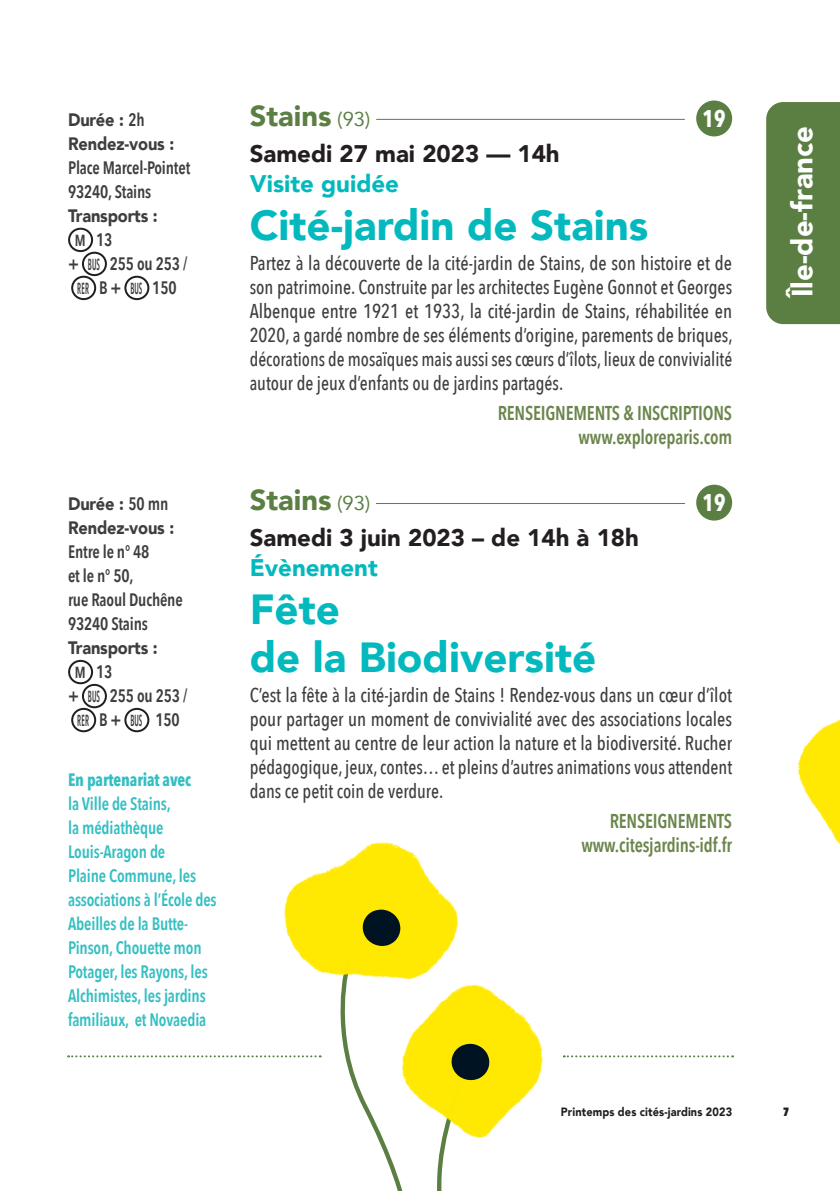
<style>
.page{position:relative;width:840px;height:1191px;background:#fff}
.page>*{position:absolute;margin:0;border:0;box-sizing:border-box;transform-origin:0 0}
.t1{font:900 42px "Avenir";color:#03b9bd}
.t2{font:900 29.2px "Avenir";color:#fff}
.t3{font:900 29px "Avenir";color:#5b7f42}
.t4{font:700 24.2px "Avenir Next Condensed";color:#fff;scale:.91 1}
.t5{font:900 24px "Avenir";color:#231f20}
.t6{font:900 24px "Avenir";color:#03b9bd}
.t7{font:500 20px/24px "Avenir Next Condensed";color:#3e3e3f;text-align:justify;scale:.94 1}
.t8{font:600 20px "Avenir Next Condensed";letter-spacing:-.01em;color:#6b864c;scale:.91 1}
.t9{font:600 18px/24px "Avenir Next Condensed";letter-spacing:-.01em;color:#33bfc2;scale:.91 1}
.t10{font:600 18px/24px "Avenir Next Condensed";letter-spacing:-.01em;color:#3e3e3f;scale:.91 1}
.t11{font:900 18px "Avenir";letter-spacing:-.01em;color:#3e3e3f;scale:.91 1}
.t12{font:700 18px "Avenir Next Condensed";letter-spacing:-.01em;color:#33bfc2;scale:.91 1}
.t13{font:600 16px "Avenir Next Condensed";color:#3e3e3f;scale:.49 1}
.t14{font:600 16px "Avenir Next Condensed";color:#3e3e3f;scale:.48 1}
.t15{font:600 16px "Avenir Next Condensed";color:#3e3e3f;scale:.91 1}
.t16{font:900 12px "Avenir";letter-spacing:.01em;color:#231f20;scale:.91 1}
.t17{font:800 12px "Avenir Next Condensed";color:#231f20;scale:.91 1}
.s1{font-family:"Avenir Next Condensed";font-weight:600}
.s2{font-weight:400;font-size:20px}
</style>
<div class="page">
<hr style="left:376px;top:119px;width:308px;height:1px;background:#5b7f42">
<div style="left:695px;top:100px;width:36px;height:36px;background:#5b7f42;border-radius:50%"></div>
<hr style="left:376px;top:503px;width:308px;height:1px;background:#5b7f42">
<div style="left:695px;top:484px;width:36px;height:36px;background:#5b7f42;border-radius:50%"></div>
<div style="left:68px;top:228px;width:25px;height:24px;border:2px solid #231f20;border-radius:50%"></div>
<div style="left:82px;top:252px;width:25px;height:24px;border:2px solid #231f20;border-radius:50%"></div>
<div style="left:71px;top:276px;width:25px;height:24px;border:2px solid #231f20;border-radius:50%"></div>
<div style="left:124px;top:276px;width:25px;height:24px;border:2px solid #231f20;border-radius:50%"></div>
<div style="left:68px;top:660px;width:25px;height:24px;border:2px solid #231f20;border-radius:50%"></div>
<div style="left:82px;top:684px;width:25px;height:24px;border:2px solid #231f20;border-radius:50%"></div>
<div style="left:71px;top:708px;width:25px;height:24px;border:2px solid #231f20;border-radius:50%"></div>
<div style="left:124px;top:708px;width:25px;height:24px;border:2px solid #231f20;border-radius:50%"></div>
<div style="left:766px;top:102px;width:73px;height:222px;background:#5b7f42"></div>
<svg style="left:575px;top:1055px;width:157px;height:2px"></svg>
<img style="left:530px;top:1024px;width:44px;height:67px">
<img style="left:284px;top:842px;width:175px;height:116px">
<svg style="left:362px;top:909px;width:38px;height:37px"></svg>
<svg style="left:68px;top:958px;width:462px;height:233px"></svg>
<img style="left:797px;top:719px;width:42px;height:125px">
<p class="t11" style="left:68px;top:104px;width:86px">Durée : <span class="s1">2h</span></p>
<p class="t11" style="left:68px;top:128px;width:118px">Rendez-vous :</p>
<p class="t10" style="left:68px;top:155px;width:136px">Place Marcel-Pointet<br>93240, Stains</p>
<p class="t11" style="left:68px;top:200px;width:100px">Transports :</p>
<p class="t15" style="left:75px;top:226px;width:13px">M</p>
<p class="t10" style="left:96px;top:227px;width:19px">13</p>
<p class="t10" style="left:68px;top:251px;width:13px">+</p>
<p class="t13" style="left:88px;top:250px;width:26px">BUS</p>
<p class="t10" style="left:110px;top:251px;width:86px">255 ou 253 /</p>
<p class="t14" style="left:77px;top:274px;width:27px">RER</p>
<p class="t10" style="left:99px;top:275px;width:26px">B +</p>
<p class="t13" style="left:130px;top:274px;width:26px">BUS</p>
<p class="t10" style="left:152px;top:275px;width:28px">150</p>
<p class="t11" style="left:68px;top:488px;width:111px">Durée : <span class="s1">50 mn</span></p>
<p class="t11" style="left:68px;top:512px;width:118px">Rendez-vous :</p>
<p class="t10" style="left:68px;top:539px;width:91px">Entre le n° 48</p>
<p class="t10" style="left:68px;top:563px;width:73px">et le n° 50,</p>
<p class="t10" style="left:68px;top:587px;width:127px">rue Raoul Duchêne</p>
<p class="t10" style="left:68px;top:611px;width:89px">93240 Stains</p>
<p class="t11" style="left:68px;top:632px;width:100px">Transports :</p>
<p class="t15" style="left:75px;top:658px;width:13px">M</p>
<p class="t10" style="left:96px;top:659px;width:19px">13</p>
<p class="t10" style="left:68px;top:683px;width:13px">+</p>
<p class="t13" style="left:88px;top:682px;width:26px">BUS</p>
<p class="t10" style="left:110px;top:683px;width:86px">255 ou 253 /</p>
<p class="t14" style="left:77px;top:706px;width:27px">RER</p>
<p class="t10" style="left:99px;top:707px;width:26px">B +</p>
<p class="t13" style="left:130px;top:706px;width:26px">BUS</p>
<p class="t10" style="left:155px;top:707px;width:28px">150</p>
<p class="t12" style="left:68px;top:769px;width:137px">En partenariat avec</p>
<p class="t9" style="left:68px;top:791px;width:165px">la Ville de Stains,<br>la médiathèque<br>Louis-Aragon de<br>Plaine Commune, les associations à l’École des<br>Abeilles de la Butte-<br>Pinson, Chouette mon<br>Potager, les Rayons, les<br>Alchimistes, les jardins familiaux, et Novaedia</p>
<p class="t3" style="left:249px;top:91px;width:122px">Stains <span class="s2">(93)</span></p>
<p class="t4" style="left:702px;top:104px;width:27px">19</p>
<p class="t5" style="left:249px;top:133px;width:311px">Samedi 27 mai 2023 — 14h</p>
<p class="t6" style="left:249px;top:163px;width:151px">Visite guidée</p>
<p class="t1" style="left:249px;top:189px;width:400px">Cité-jardin de Stains</p>
<p class="t7" style="left:249px;top:251px;width:515px">Partez à la découverte de la cité-jardin de Stains, de son histoire et de son patrimoine. Construite par les architectes Eugène Gonnot et Georges Albenque entre 1921 et 1933, la cité-jardin de Stains, réhabilitée en 2020, a gardé nombre de ses éléments d’origine, parements de briques, décorations de mosaïques mais aussi ses cœurs d’îlots, lieux de convivialité autour de jeux d’enfants ou de jardins partagés.</p>
<p class="t8" style="left:497px;top:396px;width:259px">RENSEIGNEMENTS &amp; INSCRIPTIONS</p>
<p class="t8" style="left:578px;top:420px;width:170px">www.exploreparis.com</p>
<p class="t3" style="left:249px;top:475px;width:122px">Stains <span class="s2">(93)</span></p>
<p class="t4" style="left:702px;top:488px;width:27px">19</p>
<p class="t5" style="left:249px;top:517px;width:390px">Samedi 3 juin 2023 – de 14h à 18h</p>
<p class="t6" style="left:249px;top:547px;width:129px">Évènement</p>
<p class="t1" style="left:249px;top:573px;width:92px">Fête</p>
<p class="t1" style="left:249px;top:621px;width:348px">de la Biodiversité</p>
<p class="t7" style="left:249px;top:683px;width:514px">C’est la fête à la cité-jardin de Stains ! Rendez-vous dans un cœur d’îlot pour partager un moment de convivialité avec des associations locales qui mettent au centre de leur action la nature et la biodiversité. Rucher pédagogique, jeux, contes… et pleins d’autres animations vous attendent dans ce petit coin de verdure.</p>
<p class="t8" style="left:609px;top:804px;width:136px">RENSEIGNEMENTS</p>
<p class="t8" style="left:581px;top:828px;width:167px">www.citesjardins-idf.fr</p>
<p class="t2" style="left:776px;top:297px;width:173px;rotate:-90deg">Île-de-france</p>
<p class="t16" style="left:560px;top:1102px;width:189px">Printemps des cités-jardins 2023</p>
<p class="t17" style="left:782px;top:1104px;width:8px">7</p>
</div>
